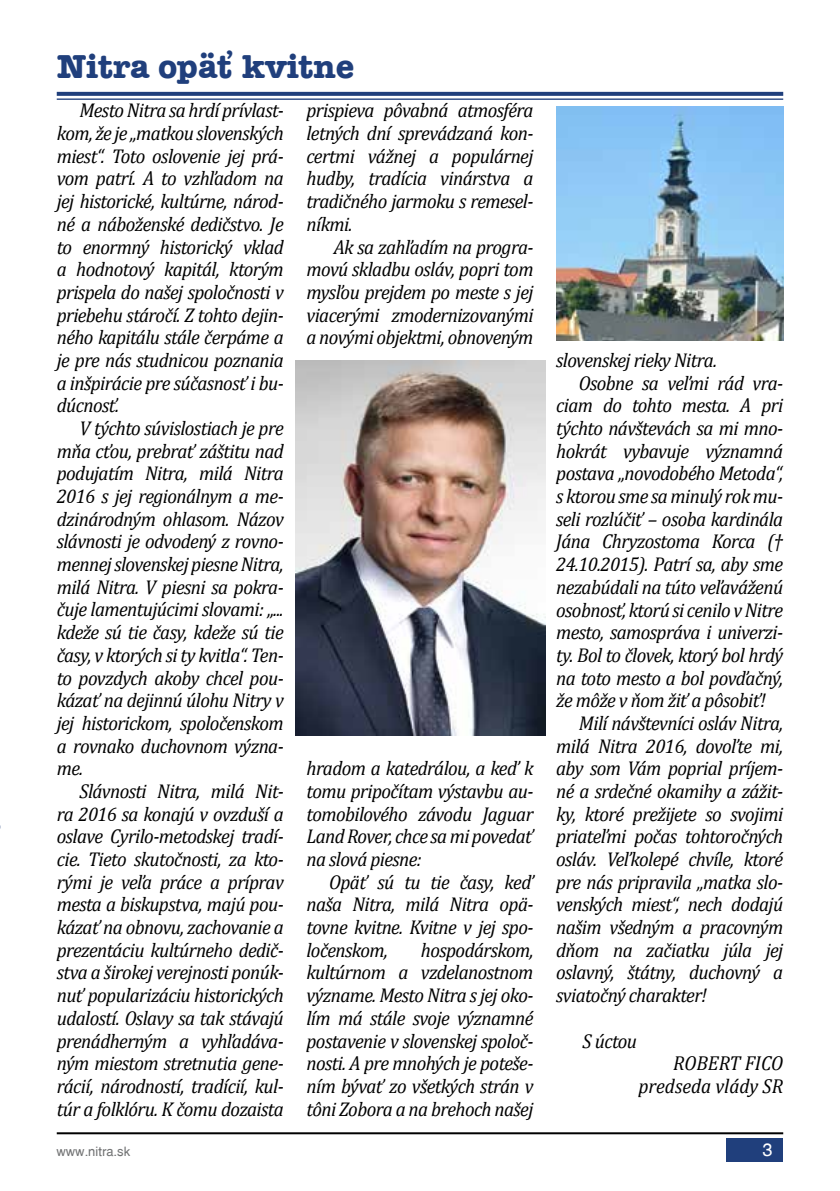
<style>
.page{position:relative;width:840px;height:1191px;background:#fff}
.page>*{position:absolute;margin:0;border:0;box-sizing:border-box;transform-origin:0 0}
.t1{font:700 34px "American Typ Itc D";color:#203f7c}
.t2{font:italic 20.2px/22.6px "Cambria";color:#000;text-align:right;scale:.95 1}
.t3{font:italic 20px/22.6px "Cambria";letter-spacing:-.03em;color:#000;text-align:justify;scale:.95 1}
.t4{font:18px "Switzerland";color:#fff}
.t5{font:13px "Switzerland";color:#707172}
</style>
<div class="page">
<hr style="left:57px;top:1132px;width:725px;height:2px;background:#000">
<div style="left:726px;top:1138px;width:56px;height:23px;background:#203f7c"></div>
<svg style="left:57px;top:92px;width:725px;height:4px;fill:#203f7c"></svg>
<hr style="left:57px;top:98px;width:725px;height:2px;background:#203f7c">
<img style="left:295px;top:361px;width:250px;height:375px">
<img style="left:556px;top:106px;width:226px;height:234px">
<h1 class="t1" style="left:57px;top:47px;width:299px">Nitra opäť kvitne</h1>
<p class="t3" style="left:57px;top:98px;width:240px;text-indent:23px">Mesto Nitra sa hrdí prívlast&shy;kom, že je „matkou slovenských miest“. Toto oslovenie jej prá&shy;vom patrí. A to vzhľadom na jej historické, kultúrne, národ&shy;né a náboženské dedičstvo. Je to enormný historický vklad a hodnotový kapitál, ktorým prispela do našej spoločnosti v priebehu stáročí. Z tohto dejin&shy;ného kapitálu stále čerpáme a je pre nás studnicou poznania a inšpirácie pre súčasnosť i bu&shy;dúcnosť.</p>
<p class="t3" style="left:57px;top:416px;width:240px;text-indent:23px">V týchto súvislostiach je pre mňa cťou, prebrať záštitu nad podujatím Nitra, milá Nitra 2016 s jej regionálnym a me&shy;dzinárodným ohlasom. Názov slávnosti je odvodený z rovno&shy;mennej slovenskej piesne Nitra, milá Nitra. V piesni sa pokra&shy;čuje lamentujúcimi slovami: „... kdeže sú tie časy, kdeže sú tie časy, v ktorých si ty kvitla“. Ten&shy;to povzdych akoby chcel pou&shy;kázať na dejinnú úlohu Nitry v jej historickom, spoločenskom a rovnako duchovnom význa&shy;me.</p>
<p class="t3" style="left:57px;top:779px;width:240px;text-indent:23px">Slávnosti Nitra, milá Nit&shy;ra 2016 sa konajú v ovzduší a oslave Cyrilo-metodskej tradí&shy;cie. Tieto skutočnosti, za kto&shy;rými je veľa práce a príprav mesta a biskupstva, majú pou&shy;kázať na obnovu, zachovanie a prezentáciu kultúrneho dedič&shy;stva a širokej verejnosti ponúk&shy;nuť popularizáciu historických udalostí. Oslavy sa tak stávajú prenádherným a vyhľadáva&shy;ným miestom stretnutia gene&shy;rácií, národností, tradícií, kul&shy;túr a folklóru. K čomu dozaista</p>
<p class="t3" style="left:306px;top:98px;width:240px">prispieva pôvabná atmosféra letných dní sprevádzaná kon&shy;certmi vážnej a populárnej hudby, tradícia vinárstva a tradičného jarmoku s remesel&shy;níkmi.</p>
<p class="t3" style="left:306px;top:234px;width:240px;text-indent:27px">Ak sa zahľadím na progra&shy;movú skladbu osláv, popri tom mysľou prejdem po meste s jej viacerými zmodernizovanými a novými objektmi, obnoveným</p>
<p class="t3" style="left:306px;top:756px;width:240px">hradom a katedrálou, a keď k tomu pripočítam výstavbu au&shy;tomobilového závodu Jaguar Land Rover, chce sa mi povedať na slová piesne:</p>
<p class="t3" style="left:306px;top:869px;width:240px;text-indent:23px">Opäť sú tu tie časy, keď naša Nitra, milá Nitra opä&shy;tovne kvitne. Kvitne v jej spo&shy;ločenskom,</p>
<p class="t3" style="left:306px;top:937px;width:240px;text-indent:114px">hospodárskom, kultúrnom a vzdelanostnom význame. Mesto Nitra s jej oko&shy;lím má stále svoje významné postavenie v slovenskej spoloč&shy;nosti. A pre mnohých je poteše&shy;ním bývať zo všetkých strán v tôni Zobora a na brehoch našej</p>
<p class="t3" style="left:556px;top:348px;width:171px">slovenskej rieky Nitra.</p>
<p class="t3" style="left:578px;top:371px;width:216px">Osobne sa veľmi rád vra-</p>
<p class="t3" style="left:556px;top:393px;width:240px">ciam do tohto mesta. A pri</p>
<p class="t3" style="left:556px;top:416px;width:240px">týchto návštevách sa mi mno-</p>
<p class="t3" style="left:556px;top:439px;width:240px">hokrát vybavuje významná</p>
<p class="t3" style="left:556px;top:461px;width:240px">postava „novodobého Metoda“,</p>
<p class="t3" style="left:556px;top:484px;width:240px">s ktorou sme sa minulý rok mu-</p>
<p class="t3" style="left:556px;top:507px;width:240px">seli rozlúčiť – osoba kardinála</p>
<p class="t3" style="left:556px;top:529px;width:240px">Jána Chryzostoma Korca (†</p>
<p class="t3" style="left:556px;top:552px;width:240px">24.10.2015). Patrí sa, aby sme</p>
<p class="t3" style="left:556px;top:575px;width:240px">nezabúdali na túto veľaváženú</p>
<p class="t3" style="left:556px;top:597px;width:240px">osobnosť, ktorú si cenilo v Nitre</p>
<p class="t3" style="left:556px;top:620px;width:240px">mesto, samospráva i univerzi-</p>
<p class="t3" style="left:556px;top:643px;width:240px">ty. Bol to človek, ktorý bol hrdý</p>
<p class="t3" style="left:556px;top:665px;width:240px">na toto mesto a bol povďačný,</p>
<p class="t3" style="left:556px;top:688px;width:222px">že môže v ňom žiť a pôsobiť!</p>
<p class="t3" style="left:578px;top:711px;width:216px">Milí návštevníci osláv Nitra,</p>
<p class="t3" style="left:556px;top:733px;width:240px">milá Nitra 2016, dovoľte mi,</p>
<p class="t3" style="left:556px;top:756px;width:240px">aby som Vám poprial príjem-</p>
<p class="t3" style="left:556px;top:779px;width:240px">né a srdečné okamihy a zážit-</p>
<p class="t3" style="left:556px;top:801px;width:240px">ky, ktoré prežijete so svojimi</p>
<p class="t3" style="left:556px;top:824px;width:240px">priateľmi počas tohtoročných</p>
<p class="t3" style="left:556px;top:847px;width:240px">osláv. Veľkolepé chvíle, ktoré</p>
<p class="t3" style="left:556px;top:869px;width:240px">pre nás pripravila „matka slo-</p>
<p class="t3" style="left:556px;top:892px;width:240px">venských miest“, nech dodajú</p>
<p class="t3" style="left:556px;top:915px;width:240px">našim všedným a pracovným</p>
<p class="t3" style="left:556px;top:937px;width:240px">dňom na začiatku júla jej</p>
<p class="t3" style="left:556px;top:960px;width:240px">oslavný, štátny, duchovný a</p>
<p class="t3" style="left:556px;top:983px;width:160px">sviatočný charakter!</p>
<p class="t3" style="left:582px;top:1028px;width:59px">S úctou</p>
<p class="t2" style="left:638px;top:1051px;width:154px">ROBERT FICO predseda vlády SR</p>
<p class="t5" style="left:56px;top:1143px;width:75px">www.nitra.sk</p>
<p class="t4" style="left:762px;top:1139px;width:12px">3</p>
</div>
